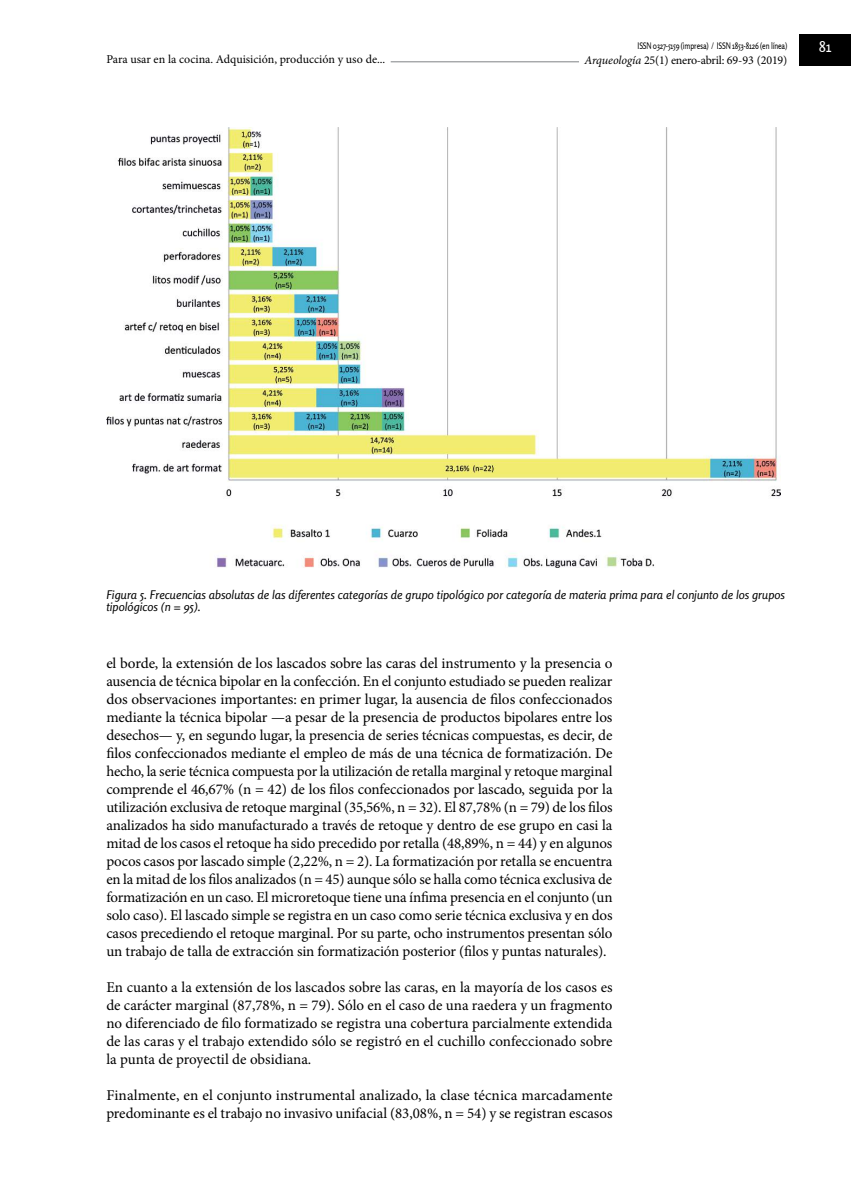
<style>
.page{position:relative;width:851px;height:1191px;background:#fff}
.page>*{position:absolute;margin:0;border:0;box-sizing:border-box;transform-origin:0 0}
.t1{font:15px/18px "Minion Pro";color:#000;text-align:justify}
.t2{font:15px "Rosario";color:#fff}
.t3{font:italic 12px/12px "Rosario";color:#000}
.t4{font:12px "Minion Pro";letter-spacing:-.005em;color:#000}
.t5{font:9px "Rosario";letter-spacing:-.02em;color:#000;scale:.8 1}
.s1{font-style:italic}
</style>
<div class="page">
<hr style="left:112px;top:61px;width:616px;height:1px;background:#808285">
<div style="left:579px;top:53px;width:208px;height:15px;background:#fff"></div>
<div style="left:799px;top:35px;width:51px;height:31px;background:#000"></div>
<div style="left:106px;top:52px;width:284px;height:15px;background:#fff"></div>
<img style="left:106px;top:128px;width:674px;height:440px">
<p class="t4" style="left:106px;top:51px;width:280px">Para usar en la cocina. Adquisición, producción y uso de...</p>
<p class="t5" style="left:637px;top:41px;width:188px">ISSN 0327-5159 (impresa) / ISSN 1853-8126 (en línea)</p>
<p class="t4" style="left:584px;top:52px;width:204px"><span class="s1">Arqueología</span> 25(1) enero-abril: 69-93 (2019)</p>
<p class="t2" style="left:818px;top:38px;width:15px">81</p>
<p class="t3" style="left:106px;top:589px;width:680px">Figura 5. Frecuencias absolutas de las diferentes categorías de grupo tipológico por categoría de materia prima para el conjunto de los grupos tipológicos (n = 95).</p>
<p class="t1" style="left:106px;top:654px;width:507px">el borde, la extensión de los lascados sobre las caras del instrumento y la presencia o ausencia de técnica bipolar en la confección. En el conjunto estudiado se pueden realizar dos observaciones importantes: en primer lugar, la ausencia de filos confeccionados mediante la técnica bipolar —a pesar de la presencia de productos bipolares entre los desechos— y, en segundo lugar, la presencia de series técnicas compuestas, es decir, de filos confeccionados mediante el empleo de más de una técnica de formatización. De hecho, la serie técnica compuesta por la utilización de retalla marginal y retoque marginal comprende el 46,67% (n = 42) de los filos confeccionados por lascado, seguida por la utilización exclusiva de retoque marginal (35,56%, n = 32). El 87,78% (n = 79) de los filos analizados ha sido manufacturado a través de retoque y dentro de ese grupo en casi la mitad de los casos el retoque ha sido precedido por retalla (48,89%, n = 44) y en algunos pocos casos por lascado simple (2,22%, n = 2). La formatización por retalla se encuentra en la mitad de los filos analizados (n = 45) aunque sólo se halla como técnica exclusiva de formatización en un caso. El microretoque tiene una ínfima presencia en el conjunto (un solo caso). El lascado simple se registra en un caso como serie técnica exclusiva y en dos casos precediendo el retoque marginal. Por su parte, ocho instrumentos presentan sólo un trabajo de talla de extracción sin formatización posterior (filos y puntas naturales).</p>
<p class="t1" style="left:106px;top:978px;width:507px">En cuanto a la extensión de los lascados sobre las caras, en la mayoría de los casos es de carácter marginal (87,78%, n = 79). Sólo en el caso de una raedera y un fragmento no diferenciado de filo formatizado se registra una cobertura parcialmente extendida de las caras y el trabajo extendido sólo se registró en el cuchillo confeccionado sobre la punta de proyectil de obsidiana.</p>
<p class="t1" style="left:106px;top:1086px;width:507px">Finalmente, en el conjunto instrumental analizado, la clase técnica marcadamente predominante es el trabajo no invasivo unifacial (83,08%, n = 54) y se registran escasos</p>
</div>
